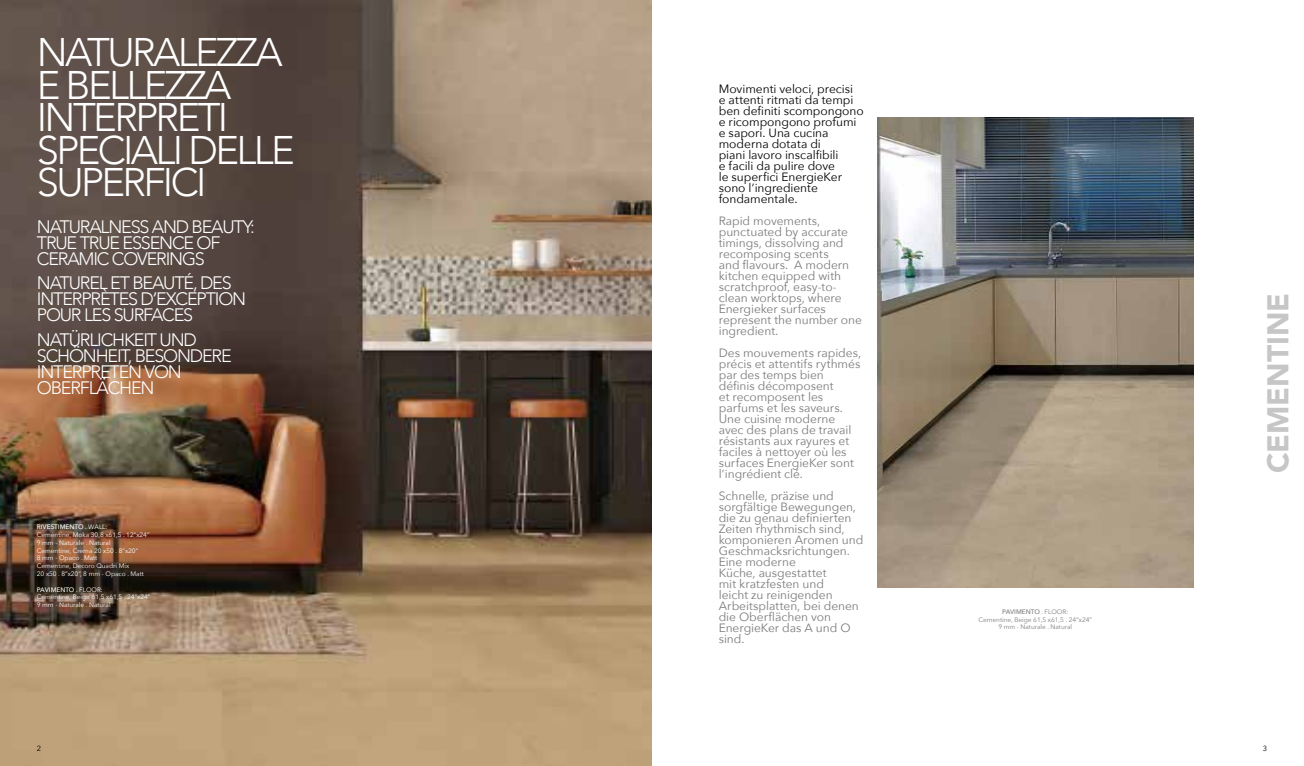
<style>
.page{position:relative;width:1304px;height:766px;background:#fff}
.page>*{position:absolute;margin:0;border:0;box-sizing:border-box;transform-origin:0 0}
.t1{font:300 39.8px/32.5px "Avenir";letter-spacing:-.065em;color:#fff}
.t2{font:900 30px "Avenir";color:#c6c6c6}
.t3{font:300 18px/16px "Avenir";letter-spacing:-.065em;color:#fff}
.t4{font:12px/11px "Avenir Next";letter-spacing:-.005em;color:#7c7b7b}
.t5{font:12px/11px "Avenir Next";letter-spacing:-.005em;color:#000}
.t6{font:7.5px "Avenir Next";color:#000}
.t7{font:6.5px/7.8px "Avenir Next";color:#fff}
.t8{font:6.5px/7.8px "Avenir Next";color:#7d7c7c;text-align:center}
.s1{font-weight:500}
.s2{font-weight:500;color:#7c7b7b}
.s3{color:#7c7b7b}
</style>
<div class="page">
<img style="left:0;top:0;width:652px;height:765px">
<img style="left:877px;top:117px;width:316px;height:470px">
<h1 class="t1" style="left:37px;top:36px;width:259px">NATURALEZZA<br>E BELLEZZA<br>INTERPRETI<br>SPECIALI DELLE<br>SUPERFICI</h1>
<h3 class="t3" style="left:37px;top:218px;width:220px">NATURALNESS AND BEAUTY:<br>TRUE TRUE ESSENCE OF<br>CERAMIC COVERINGS</h3>
<h3 class="t3" style="left:37px;top:275px;width:211px">NATUREL ET BEAUTÉ, DES<br>INTERPRÈTES D’EXCEPTION<br>POUR LES SURFACES</h3>
<h3 class="t3" style="left:37px;top:331px;width:196px">NATÜRLICHKEIT UND<br>SCHÖNHEIT, BESONDERE<br>INTERPRETEN VON<br>OBERFLÄCHEN</h3>
<p class="t7" style="left:37px;top:522px;width:114px"><span class="s1">RIVESTIMENTO</span> . WALL:<br>Cementine, Moka 30,8 x61,5 . 12”x24”<br>9 mm - Naturale . Natural<br>Cementine, Crema 20 x50 . 8”x20”<br>8 mm - Opaco . Matt<br>Cementine, Decoro Quadri Mix<br>20 x50 . 8”x20”, 8 mm - Opaco . Matt</p>
<p class="t7" style="left:37px;top:585px;width:115px"><span class="s1">PAVIMENTO</span> . FLOOR:<br>Cementine, Beige 61,5 x61,5 . 24”x24”<br>9 mm - Naturale . Natural</p>
<p class="t5" style="left:719px;top:83px;width:146px">Movimenti veloci, precisi<br>e attenti ritmati da tempi ben definiti scompongono e ricompongono profumi e sapori. Una cucina moderna dotata di<br>piani lavoro inscalfibili<br>e facili da pulire dove<br>le superfici EnergieKer sono l’ingrediente fondamentale.</p>
<p class="t4" style="left:719px;top:215px;width:145px">Rapid movements, punctuated by accurate timings, dissolving and recomposing scents<br>and flavours. A modern kitchen equipped with scratchproof, easy-to&shy;clean worktops, where<br>Energieker surfaces represent the number one ingredient.</p>
<p class="t4" style="left:719px;top:347px;width:144px">Des mouvements rapides, précis et attentifs rythmés par des temps bien définis décomposent<br>et recomposent les parfums et les saveurs.<br>Une cuisine moderne avec des plans de travail résistants aux rayures et faciles à nettoyer où les surfaces EnergieKer sont l’ingrédient clé.</p>
<p class="t4" style="left:719px;top:490px;width:146px">Schnelle, präzise und sorgfältige Bewegungen, die zu genau definierten<br>Zeiten rhythmisch sind, komponieren Aromen und<br>Geschmacksrichtungen.<br>Eine moderne<br>Küche, ausgestattet<br>mit kratzfesten und<br>leicht zu reinigenden<br>Arbeitsplatten, bei denen die Oberflächen von<br>EnergieKer das A und O sind.</p>
<p class="t8" style="left:978px;top:607px;width:115px"><span class="s2">PAVIMENTO</span> <span class="s3">. FLOOR:<br></span>Cementine, Beige 61,5 x61,5 . 24”x24”<br>9 mm - Naturale . Natural</p>
<h2 class="t2" style="left:1252px;top:473px;width:182px;rotate:-90deg">CEMENTINE</h2>
<p class="t6" style="left:37px;top:742px;width:6px">2</p>
<p class="t6" style="left:1263px;top:742px;width:6px">3</p>
</div>
